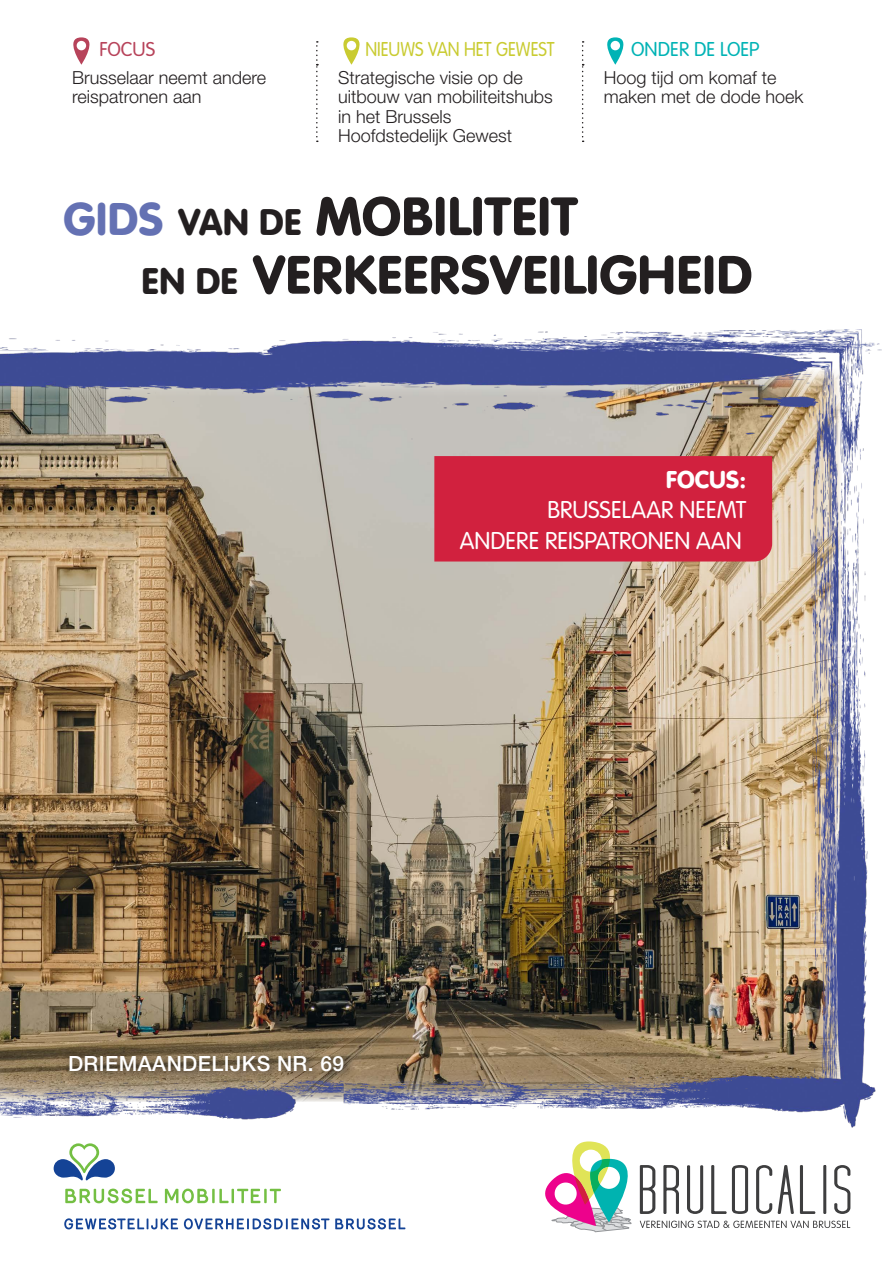
<style>
.page{position:relative;width:893px;height:1263px;background:#fff}
.page>*{position:absolute;margin:0;border:0;box-sizing:border-box;transform-origin:0 0}
.t1{font:56.55px/58.5px "VAG Rundschrift D";color:#231f20}
.t2{font:300 25.5px/30.6px "VAG Rundschrift D";color:#fff;text-align:right}
.t3{font:25.5px "VAG Rundschrift D";letter-spacing:-.005em;color:#fff}
.t4{font:500 21px "Helvetica Neue LT Pro";letter-spacing:.02em;color:#fff}
.t5{font:300 21px "VAG Rundschrift D";color:#c9cb31;scale:.9 1}
.t6{font:300 21px "VAG Rundschrift D";color:#00b3b5}
.t7{font:300 21px "VAG Rundschrift D";color:#b7435a}
.t8{font:300 18px/19.5px "Helvetica Neue LT Pro";color:#231f20}
.s1{font-size:48px;color:#6471b3}
.s2{font-size:38.85px}
</style>
<div class="page">
<svg style="left:607px;top:37px;width:17px;height:28px"></svg>
<svg style="left:73px;top:37px;width:17px;height:28px"></svg>
<svg style="left:343px;top:37px;width:17px;height:28px"></svg>
<svg style="left:582px;top:41px;width:2px;height:101px"></svg>
<svg style="left:316px;top:41px;width:2px;height:101px"></svg>
<img style="left:0;top:329px;width:881px;height:799px">
<div style="left:434px;top:456px;width:338px;height:105px;background:#d1213e"></div>
<svg style="left:54px;top:1143px;width:61px;height:37px"></svg>
<svg style="left:64px;top:1218px;width:114px;height:11px"></svg>
<svg style="left:184px;top:1218px;width:145px;height:11px"></svg>
<svg style="left:335px;top:1218px;width:70px;height:11px"></svg>
<svg style="left:65px;top:1188px;width:93px;height:15px"></svg>
<svg style="left:165px;top:1188px;width:43px;height:15px"></svg>
<hr style="left:212px;top:1189px;width:3px;height:14px;background:#74bf43">
<svg style="left:219px;top:1189px;width:41px;height:14px"></svg>
<hr style="left:264px;top:1189px;width:3px;height:14px;background:#74bf43">
<svg style="left:270px;top:1189px;width:11px;height:14px"></svg>
<svg style="left:545px;top:1141px;width:306px;height:91px"></svg>
<div style="left:64px;top:1050px;width:291px;height:32px;background:#231f20;opacity:.75"></div>
<p class="t7" style="left:100px;top:38px;width:57px">FOCUS</p>
<p class="t5" style="left:365px;top:38px;width:212px">NIEUWS VAN HET GEWEST</p>
<p class="t6" style="left:631px;top:38px;width:130px">ONDER DE LOEP</p>
<p class="t8" style="left:72px;top:67px;width:195px">Brusselaar neemt andere reispatronen aan</p>
<p class="t8" style="left:338px;top:67px;width:216px">Strategische visie op de uitbouw van mobiliteitshubs in het Brussels<br>Hoofdstedelijk Gewest</p>
<p class="t8" style="left:604px;top:67px;width:201px">Hoog tijd om komaf te maken met de dode hoek</p>
<h1 class="t1" style="left:141px;top:187px;width:612px;text-indent:-78px"><span class="s1">GIDS</span> <span class="s2">VAN DE</span> MOBILITEIT<br><span class="s2">EN DE</span> VERKEERSVEILIGHEID</h1>
<h2 class="t3" style="left:666px;top:464px;width:82px">FOCUS:</h2>
<h2 class="t2" style="left:460px;top:495px;width:288px">BRUSSELAAR NEEMT<br>ANDERE REISPATRONEN AAN</h2>
<p class="t4" style="left:68px;top:1051px;width:278px">DRIEMAANDELIJKS NR. 69</p>
</div>
